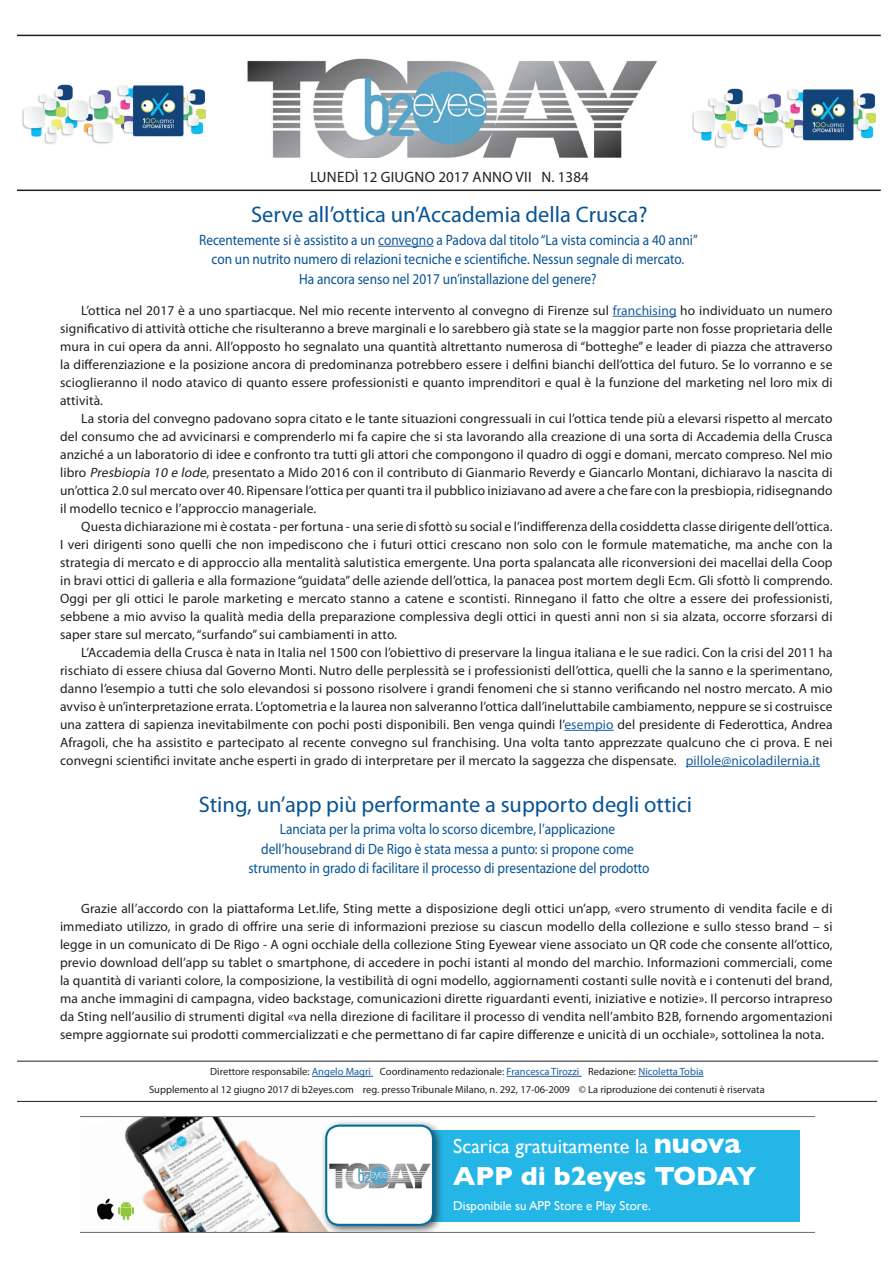
<style>
.page{position:relative;width:893px;height:1263px;background:#fff}
.page>*{position:absolute;margin:0;border:0;box-sizing:border-box;transform-origin:0 0}
.t1{font:700 26.7px "Gill Sans";color:#fff}
.t2{font:22.5px "Myriad Pro";color:#075394}
.t3{font:20.25px "Gill Sans";color:#fff}
.t4{font:15px/19.5px "Myriad Pro";color:#075394;text-align:center;scale:.89 1}
.t5{font:15px "Myriad Pro";letter-spacing:.02em;color:#231f20}
.t6{font:13.5px/18px "Myriad Pro";letter-spacing:.01em;color:#231f20;text-align:justify}
.t7{font:12.9px "Gill Sans";color:#fff}
.t8{font:10.5px/18px "Myriad Pro";color:#231f20;text-align:center}
.s1{color:#175d9e}
.s2{font-style:italic}
.s3{font-weight:700;font-size:28.5px}
</style>
<div class="page">
<img style="left:247px;top:58px;width:410px;height:99px">
<hr style="left:17px;top:1101px;width:860px;height:1px;background:#231f20">
<hr style="left:312px;top:1076px;width:61px;height:1px;background:#175d9e">
<hr style="left:507px;top:1076px;width:75px;height:1px;background:#175d9e">
<hr style="left:638px;top:1076px;width:65px;height:1px;background:#175d9e">
<img style="left:22px;top:84px;width:184px;height:60px">
<hr style="left:17px;top:190px;width:864px;height:1px;background:#231f20">
<hr style="left:17px;top:35px;width:864px;height:1px;background:#231f20">
<hr style="left:17px;top:1061px;width:861px;height:1px;background:#231f20">
<img style="left:692px;top:88px;width:184px;height:60px">
<img style="left:81px;top:1117px;width:299px;height:115px">
<img style="left:105px;top:1194px;width:43px;height:32px">
<img style="left:96px;top:1199px;width:20px;height:20px">
<div style="left:413px;top:1130px;width:386px;height:91px;background:#24b6e7"></div>
<div style="left:320px;top:1119px;width:125px;height:114px;background:#231f20;opacity:.75"></div>
<img style="left:326px;top:1125px;width:107px;height:100px">
<div style="left:325px;top:1124px;width:109px;height:102px;border:2px solid #006f9a;border-radius:13px"></div>
<svg style="left:81px;top:1116px;width:734px;height:1px"></svg>
<svg style="left:81px;top:1232px;width:734px;height:1px"></svg>
<hr style="left:378px;top:246px;width:56px;height:1px;background:#175d9e">
<p class="t5" style="left:310px;top:167px;width:183px">lunedì 12 giugno 2017 ANNO</p>
<p class="t5" style="left:516px;top:167px;width:75px">VII N . 1384</p>
<h2 class="t2" style="left:251px;top:201px;width:398px">Serve all’ottica un’Accademia della Crusca?</h2>
<p class="t4" style="left:199px;top:230px;width:562px">Recentemente si è assistito a un <span class="s1">convegno</span> a Padova dal titolo “La vista comincia a 40 anni” con un nutrito numero di relazioni tecniche e scientifiche. Nessun segnale di mercato.<br>Ha ancora senso nel 2017 un’installazione del genere?</p>
<p class="t6" style="left:60px;top:301px;width:774px;text-indent:21px">L’ottica nel 2017 è a uno spartiacque. Nel mio recente intervento al convegno di Firenze sul <span class="s1">franchising</span> ho individuato un numero significativo di attività ottiche che risulteranno a breve marginali e lo sarebbero già state se la maggior parte non fosse proprietaria delle mura in cui opera da anni. All’opposto ho segnalato una quantità altrettanto numerosa di “botteghe” e leader di piazza che attraverso la differenziazione e la posizione ancora di predominanza potrebbero essere i delfini bianchi dell’ottica del futuro. Se lo vorranno e se scioglieranno il nodo atavico di quanto essere professionisti e quanto imprenditori e qual è la funzione del marketing nel loro mix di attività.</p>
<p class="t6" style="left:60px;top:409px;width:774px;text-indent:21px">La storia del convegno padovano sopra citato e le tante situazioni congressuali in cui l’ottica tende più a elevarsi rispetto al mercato del consumo che ad avvicinarsi e comprenderlo mi fa capire che si sta lavorando alla creazione di una sorta di Accademia della Crusca anziché a un laboratorio di idee e confronto tra tutti gli attori che compongono il quadro di oggi e domani, mercato compreso. Nel mio libro <span class="s2">Presbiopia 10 e lode</span>, presentato a Mido 2016 con il contributo di Gianmario Reverdy e Giancarlo Montani, dichiaravo la nascita di un’ottica 2.0 sul mercato over 40. Ripensare l’ottica per quanti tra il pubblico iniziavano ad avere a che fare con la presbiopia, ridisegnando il modello tecnico e l’approccio manageriale.</p>
<p class="t6" style="left:60px;top:517px;width:774px;text-indent:21px">Questa dichiarazione mi è costata - per fortuna - una serie di sfottò su social e l’indifferenza della cosiddetta classe dirigente dell’ottica.<br>I veri dirigenti sono quelli che non impediscono che i futuri ottici crescano non solo con le formule matematiche, ma anche con la strategia di mercato e di approccio alla mentalità salutistica emergente. Una porta spalancata alle riconversioni dei macellai della Coop in bravi ottici di galleria e alla formazione “guidata” delle aziende dell’ottica, la panacea post mortem degli Ecm. Gli sfottò li comprendo.<br>Oggi per gli ottici le parole marketing e mercato stanno a catene e scontisti. Rinnegano il fatto che oltre a essere dei professionisti, sebbene a mio avviso la qualità media della preparazione complessiva degli ottici in questi anni non si sia alzata, occorre sforzarsi di saper stare sul mercato, “surfando” sui cambiamenti in atto.</p>
<p class="t6" style="left:60px;top:643px;width:774px;text-indent:21px">L’Accademia della Crusca è nata in Italia nel 1500 con l’obiettivo di preservare la lingua italiana e le sue radici. Con la crisi del 2011 ha rischiato di essere chiusa dal Governo Monti. Nutro delle perplessità se i professionisti dell’ottica, quelli che la sanno e la sperimentano, danno l’esempio a tutti che solo elevandosi si possono risolvere i grandi fenomeni che si stanno verificando nel nostro mercato. A mio avviso è un’interpretazione errata. L’optometria e la laurea non salveranno l’ottica dall’ineluttabile cambiamento, neppure se si costruisce una zattera di sapienza inevitabilmente con pochi posti disponibili. Ben venga quindi l’<span class="s1">esempio</span> del presidente di Federottica, Andrea Afragoli, che ha assistito e partecipato al recente convegno sul franchising. Una volta tanto apprezzate qualcuno che ci prova. E nei convegni scientifici invitate anche esperti in grado di interpretare per il mercato la saggezza che dispensate. <span class="s1">pillole@nicoladilernia.it</span></p>
<h2 class="t2" style="left:199px;top:790px;width:495px">Sting, un’app più performante a supporto degli ottici</h2>
<p class="t4" style="left:248px;top:819px;width:452px">Lanciata per la prima volta lo scorso dicembre, l’applicazione dell’housebrand di De Rigo è stata messa a punto: si propone come strumento in grado di facilitare il processo di presentazione del prodotto</p>
<p class="t6" style="left:60px;top:899px;width:774px;text-indent:21px">Grazie all’accordo con la piattaforma Let.life, Sting mette a disposizione degli ottici un’app, «vero strumento di vendita facile e di immediato utilizzo, in grado di offrire una serie di informazioni preziose su ciascun modello della collezione e sullo stesso brand – si legge in un comunicato di De Rigo - A ogni occhiale della collezione Sting Eyewear viene associato un QR code che consente all’ottico, previo download dell’app su tablet o smartphone, di accedere in pochi istanti al mondo del marchio. I nformazioni commerciali, come la quantità di varianti colore, la composizione, la vestibilità di ogni modello, aggiornamenti costanti sulle novità e i contenuti del brand, ma anche immagini di campagna, video backstage, comunicazioni dirette riguardanti eventi, iniziative e notizie». I l percorso intrapreso da Sting nell’ausilio di strumenti digital «va nella direzione di facilitare il processo di vendita nell’ambito B2B, fornendo argomentazioni sempre aggiornate sui prodotti commercializzati e che permettano di far capire differenze e unicità di un occhiale», sottolinea la nota.</p>
<p class="t8" style="left:149px;top:1062px;width:617px">Direttore responsabile: <span class="s1">Angelo Magri</span> Coordinamento redazionale: <span class="s1">Francesca Tirozzi</span> Redazione: <span class="s1">N icoletta Tobia<br></span>Supplemento al 12 giugno 2017 di b2eyes.com reg. presso Tribunale Milano, n. 292, 17-06-2009 © La riproduzione dei contenuti è riservata</p>
<h3 class="t3" style="left:453px;top:1134px;width:289px">Scarica gratuitamente la <span class="s3">nuova</span></h3>
<h1 class="t1" style="left:453px;top:1160px;width:305px">APP di b2eyes TODAY</h1>
<p class="t7" style="left:453px;top:1197px;width:199px">Disponibile su APP Store e Play Store.</p>
</div>
